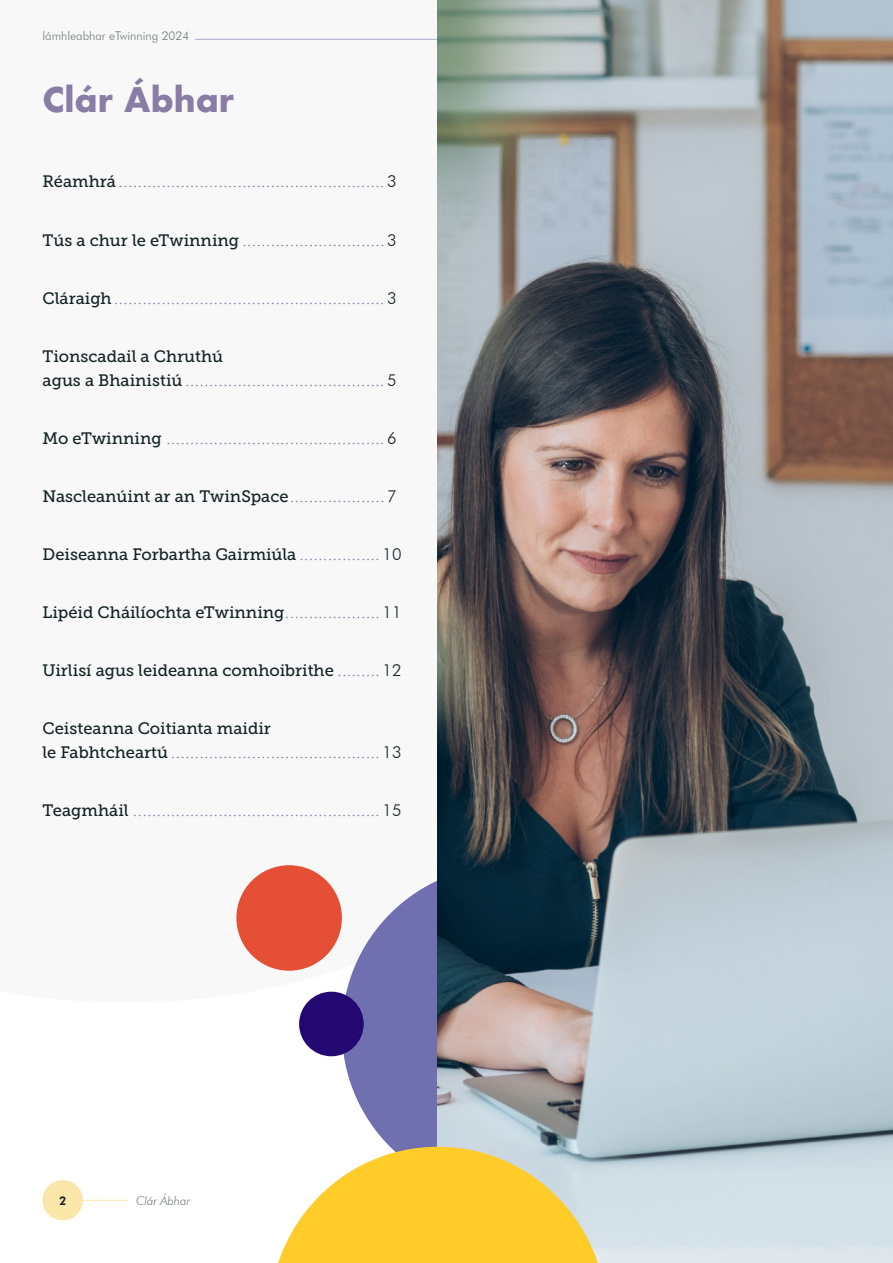
<style>
.page{position:relative;width:893px;height:1263px;background:#fff}
.page>*{position:absolute;margin:0;border:0;box-sizing:border-box;transform-origin:0 0}
.body_copy{font:700 33px "Futura";color:#8a7da5}
.body_copy-2{font:300 16.5px/24px "Futura BT";color:#8a7da5}
.body_copy-3{font:16.5px "Museo Slab 500";color:#142326}
.t1{font:300 12px "Futura BT";color:#727b7d}
.t2{font:italic 300 12px "Futura BT";color:#727b7d}
.t3{font:800 12px "Futura BT";color:#142326}
.s1{font-family:"Museo Slab 500";font-weight:400;color:#142326}
.s2{color:#142326}
.s3{font-family:"Futura BT";font-weight:300;color:#8a7da5}
.s4{font-family:"Futura BT";font-weight:300}
</style>
<div class="page">
<hr style="left:195px;top:39px;width:634px;height:1px;background:#a9a9d0">
<div style="left:342px;top:865px;width:330px;height:330px;background:#7070b0;border-radius:50%"></div>
<img style="left:438px;top:0;width:455px;height:1263px">
<svg style="left:278px;top:1147px;width:328px;height:116px"></svg>
<div style="left:236px;top:865px;width:106px;height:106px;background:#e54f36;border-radius:50%"></div>
<div style="left:299px;top:992px;width:65px;height:64px;background:#230871;border-radius:50%"></div>
<div style="left:43px;top:1180px;width:40px;height:40px;background:#fbe7aa;border-radius:50%"></div>
<hr style="left:81px;top:1200px;width:47px;height:1px;background:#fbe7aa">
<p class="t1" style="left:43px;top:28px;width:148px">lámhleabhar eTwinning 2024</p>
<p class="body_copy" style="left:43px;top:76px;width:193px">Clár Ábhar</p>
<p class="body_copy-2" style="left:43px;top:169px;width:356px"><span class="s1">Réamhrá</span> ........................................................ <span class="s2">3</span></p>
<p class="body_copy-2" style="left:43px;top:227px;width:356px"><span class="s1">Tús a chur le eTwinning</span> .............................. <span class="s2">3</span></p>
<p class="body_copy-2" style="left:43px;top:285px;width:356px"><span class="s1">Cláraigh</span>......................................................... <span class="s2">3</span></p>
<p class="body_copy-2" style="left:43px;top:344px;width:356px"><span class="s1">Tionscadail a Chruthú<br>agus a Bhainistiú</span> .......................................... <span class="s2">5</span></p>
<p class="body_copy-2" style="left:43px;top:426px;width:356px"><span class="s1">Mo eTwinning</span> .............................................. <span class="s2">6</span></p>
<p class="body_copy-3" style="left:43px;top:487px;width:356px">Nascleanúint ar an TwinSpace<span class="s3">....................</span> <span class="s4">7</span></p>
<p class="body_copy-3" style="left:43px;top:545px;width:361px">Deiseanna Forbartha Gairmiúla <span class="s3">.................</span> <span class="s4">10</span></p>
<p class="body_copy-3" style="left:43px;top:603px;width:361px">Lipéid Cháilíochta eTwinning<span class="s3">....................</span> <span class="s4">11</span></p>
<p class="body_copy-3" style="left:43px;top:661px;width:361px">Uirlisí agus leideanna comhoibrithe <span class="s3">.........</span> <span class="s4">12</span></p>
<p class="body_copy-2" style="left:43px;top:716px;width:361px"><span class="s1">Ceisteanna Coitianta maidir<br>le Fabhtcheartú</span> ............................................ <span class="s2">13</span></p>
<p class="body_copy-2" style="left:43px;top:798px;width:361px"><span class="s1">Teagmháil</span> .................................................... <span class="s2">15</span></p>
<p class="t3" style="left:59px;top:1193px;width:9px">2</p>
<p class="t2" style="left:136px;top:1193px;width:56px">Clár Ábhar</p>
</div>
